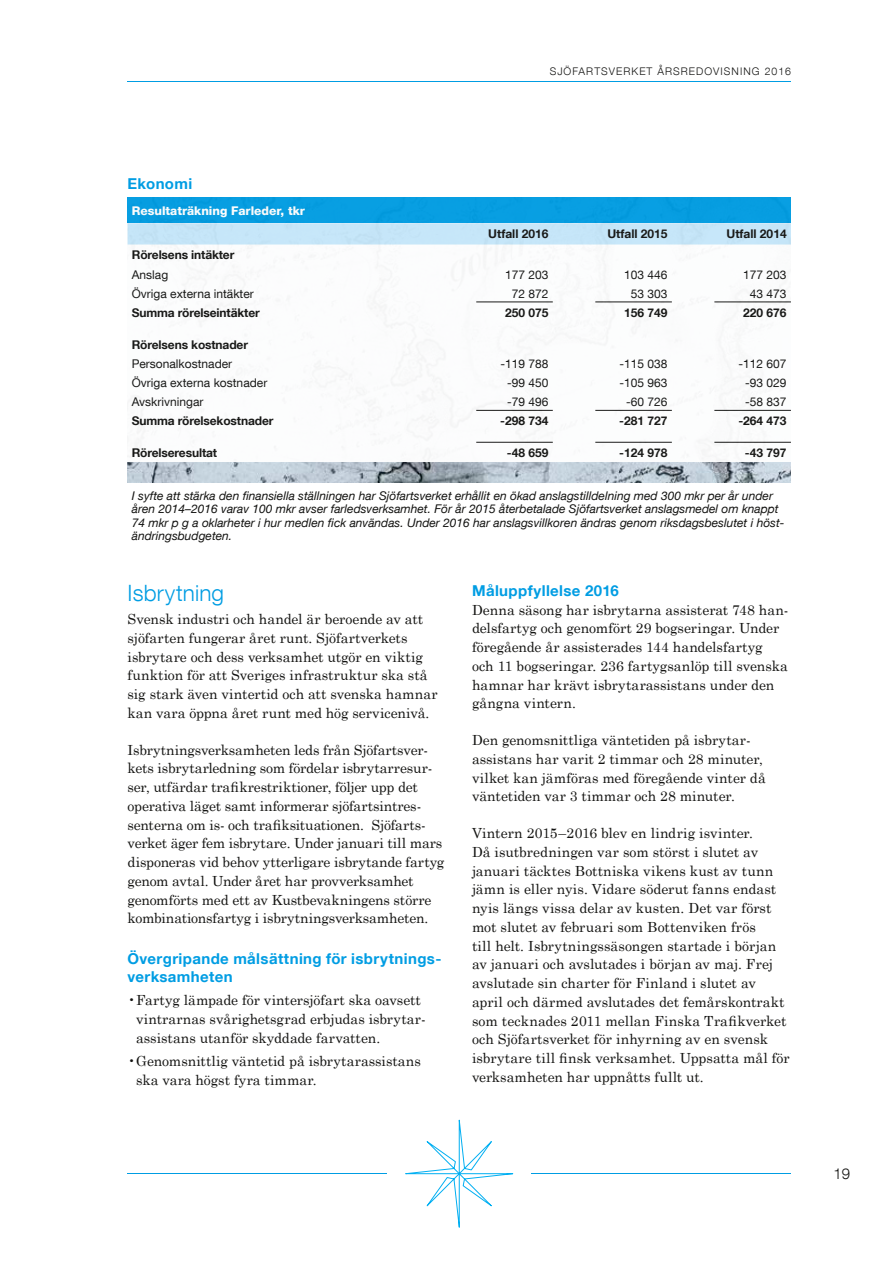
<style>
.page{position:relative;width:893px;height:1263px;background:#fff}
.page>*{position:absolute;margin:0;border:0;box-sizing:border-box;transform-origin:0 0}
.t1{font:300 22.5px "Helvetica Neue LT Com";letter-spacing:.01em;color:#009de3}
.t2{font:700 15px/18.8px "Helvetica Neue LT Com";letter-spacing:.025em;color:#009de3}
.t3{font:300 15px "Helvetica Neue LT Com";color:#131311}
.t4{font:13.95px/18.8px "Century Schoolbook";color:#131311}
.t5{font:italic 12px/13.5px "Helvetica Neue LT Com";color:#131311}
.t6{font:700 12px "Helvetica Neue LT Com";letter-spacing:-.01em;color:#131311}
.t7{font:12px "Helvetica Neue LT Com";color:#131311}
.t8{font:800 12px "Helvetica Neue LT Com";color:#fff}
.t9{font:300 10.5px "Helvetica Neue LT Com";letter-spacing:.1em;color:#131311}
</style>
<div class="page">
<svg style="left:405px;top:1119px;width:109px;height:109px"></svg>
<hr style="left:128px;top:1173px;width:259px;height:1px;background:#009de3">
<hr style="left:128px;top:81px;width:663px;height:1px;background:#009de3">
<hr style="left:531px;top:1173px;width:260px;height:1px;background:#009de3">
<img style="left:128px;top:461px;width:663px;height:22px">
<div style="left:128px;top:198px;width:663px;height:25px;background:#079ee1"></div>
<div style="left:128px;top:223px;width:663px;height:21px;background:#c6e6f9"></div>
<hr style="left:476px;top:442px;width:77px;height:1px;background:#131311">
<hr style="left:595px;top:442px;width:77px;height:1px;background:#131311">
<hr style="left:714px;top:442px;width:77px;height:1px;background:#131311">
<hr style="left:476px;top:302px;width:77px;height:1px;background:#131311">
<hr style="left:595px;top:302px;width:77px;height:1px;background:#131311">
<hr style="left:714px;top:302px;width:77px;height:1px;background:#131311">
<hr style="left:476px;top:410px;width:77px;height:1px;background:#131311">
<hr style="left:595px;top:410px;width:77px;height:1px;background:#131311">
<hr style="left:714px;top:410px;width:77px;height:1px;background:#131311">
<p class="t2" style="left:128px;top:174px;width:66px">Ekonomi</p>
<p class="t8" style="left:132px;top:203px;width:175px">Resultaträkning Farleder, tkr</p>
<p class="t9" style="left:550px;top:65px;width:243px">SJÖFARTSVERKET ÅRSREDOVISNING 2016</p>
<p class="t6" style="left:488px;top:226px;width:62px">Utfall 2016</p>
<p class="t6" style="left:607px;top:226px;width:62px">Utfall 2015</p>
<p class="t6" style="left:726px;top:226px;width:62px">Utfall 2014</p>
<p class="t6" style="left:132px;top:248px;width:104px">Rörelsens intäkter</p>
<p class="t7" style="left:132px;top:267px;width:38px">Anslag</p>
<p class="t7" style="left:505px;top:267px;width:45px">177 203</p>
<p class="t7" style="left:624px;top:267px;width:45px">103 446</p>
<p class="t7" style="left:743px;top:267px;width:45px">177 203</p>
<p class="t7" style="left:132px;top:286px;width:124px">Övriga externa intäkter</p>
<p class="t7" style="left:512px;top:286px;width:38px">72 872</p>
<p class="t7" style="left:631px;top:286px;width:38px">53 303</p>
<p class="t7" style="left:750px;top:286px;width:38px">43 473</p>
<p class="t6" style="left:132px;top:305px;width:130px">Summa rörelseintäkter</p>
<p class="t6" style="left:505px;top:305px;width:45px">250 075</p>
<p class="t6" style="left:624px;top:305px;width:45px">156 749</p>
<p class="t6" style="left:743px;top:305px;width:45px">220 676</p>
<p class="t6" style="left:132px;top:337px;width:118px">Rörelsens kostnader</p>
<p class="t7" style="left:132px;top:356px;width:102px">Personalkostnader</p>
<p class="t7" style="left:500px;top:356px;width:50px">-119 788</p>
<p class="t7" style="left:619px;top:356px;width:50px">-115 038</p>
<p class="t7" style="left:739px;top:356px;width:50px">-112 607</p>
<p class="t7" style="left:132px;top:375px;width:137px">Övriga externa kostnader</p>
<p class="t7" style="left:507px;top:375px;width:43px">-99 450</p>
<p class="t7" style="left:619px;top:375px;width:50px">-105 963</p>
<p class="t7" style="left:745px;top:375px;width:43px">-93 029</p>
<p class="t7" style="left:132px;top:394px;width:73px">Avskrivningar</p>
<p class="t7" style="left:507px;top:394px;width:43px">-79 496</p>
<p class="t7" style="left:626px;top:394px;width:43px">-60 726</p>
<p class="t7" style="left:745px;top:394px;width:43px">-58 837</p>
<p class="t6" style="left:132px;top:413px;width:143px">Summa rörelsekostnader</p>
<p class="t6" style="left:500px;top:413px;width:50px">-298 734</p>
<p class="t6" style="left:619px;top:413px;width:50px">-281 727</p>
<p class="t6" style="left:738px;top:413px;width:50px">-264 473</p>
<p class="t6" style="left:132px;top:445px;width:87px">Rörelseresultat</p>
<p class="t6" style="left:507px;top:445px;width:43px">-48 659</p>
<p class="t6" style="left:619px;top:445px;width:50px">-124 978</p>
<p class="t6" style="left:745px;top:445px;width:43px">-43 797</p>
<p class="t5" style="left:132px;top:488px;width:654px">I syfte att stärka den finansiella ställningen har Sjöfartsverket erhållit en ökad anslagstilldelning med 300 mkr per år under åren 2014–2016 varav 100 mkr avser farledsverksamhet. För år 2015 återbetalade Sjöfartsverket anslagsmedel om knappt 74 mkr p g a oklarheter i hur medlen fick användas. Under 2016 har anslagsvillkoren ändras genom riksdagsbeslutet i höst&shy;ändringsbudgeten.</p>
<h1 class="t1" style="left:128px;top:579px;width:98px">Isbrytning</h1>
<p class="t4" style="left:128px;top:609px;width:311px">Svensk industri och handel är beroende av att sjöfarten fungerar året runt. Sjöfartverkets isbrytare och dess verksamhet utgör en viktig funktion för att Sveriges infrastruktur ska stå sig stark även vintertid och att svenska hamnar kan vara öppna året runt med hög servicenivå.</p>
<p class="t4" style="left:128px;top:740px;width:318px">Isbrytningsverksamheten leds från Sjöfartsver&shy;kets isbrytarledning som fördelar isbrytarresur&shy;ser, utfärdar trafikrestriktioner, följer upp det operativa läget samt informerar sjöfartsintres&shy;senterna om is- och trafiksituationen. Sjöfarts&shy;verket äger fem isbrytare. Under januari till mars disponeras vid behov ytterligare isbrytande fartyg genom avtal. Under året har provverksamhet genomförts med ett av Kustbevakningens större kombinationsfartyg i isbrytningsverksamheten.</p>
<p class="t2" style="left:128px;top:948px;width:315px">Övergripande målsättning för isbrytnings&shy;verksamheten</p>
<p class="t4" style="left:136px;top:991px;width:291px;text-indent:-9px">•Fartyg lämpade för vintersjöfart ska oavsett vintrarnas svårighetsgrad erbjudas isbrytar&shy;assistans utanför skyddade farvatten.</p>
<p class="t4" style="left:136px;top:1051px;width:286px;text-indent:-9px">•Genomsnittlig väntetid på isbrytarassistans ska vara högst fyra timmar.</p>
<p class="t2" style="left:472px;top:581px;width:148px">Måluppfyllelse 2016</p>
<p class="t4" style="left:472px;top:600px;width:318px">Denna säsong har isbrytarna assisterat 748 han&shy;delsfartyg och genomfört 29 bogseringar. Under föregående år assisterades 144 handelsfartyg<br>och 11 bogseringar. 236 fartygsanlöp till svenska hamnar har krävt isbrytarassistans under den gångna vintern.</p>
<p class="t4" style="left:472px;top:730px;width:295px">Den genomsnittliga väntetiden på isbrytar&shy;assistans har varit 2 timmar och 28 minuter, vilket kan jämföras med föregående vinter då väntetiden var 3 timmar och 28 minuter.</p>
<p class="t4" style="left:472px;top:823px;width:319px">Vintern 2015–2016 blev en lindrig isvinter.<br>Då isutbredningen var som störst i slutet av januari täcktes Bottniska vikens kust av tunn jämn is eller nyis. Vidare söderut fanns endast nyis längs vissa delar av kusten. Det var först mot slutet av februari som Bottenviken frös<br>till helt. Isbrytningssäsongen startade i början av januari och avslutades i början av maj. Frej avslutade sin charter för Finland i slutet av april och därmed avslutades det femårskontrakt som tecknades 2011 mellan Finska Trafikverket och Sjöfartsverket för inhyrning av en svensk isbrytare till finsk verksamhet. Uppsatta mål för verksamheten har uppnåtts fullt ut.</p>
<p class="t3" style="left:834px;top:1164px;width:18px">19</p>
</div>
